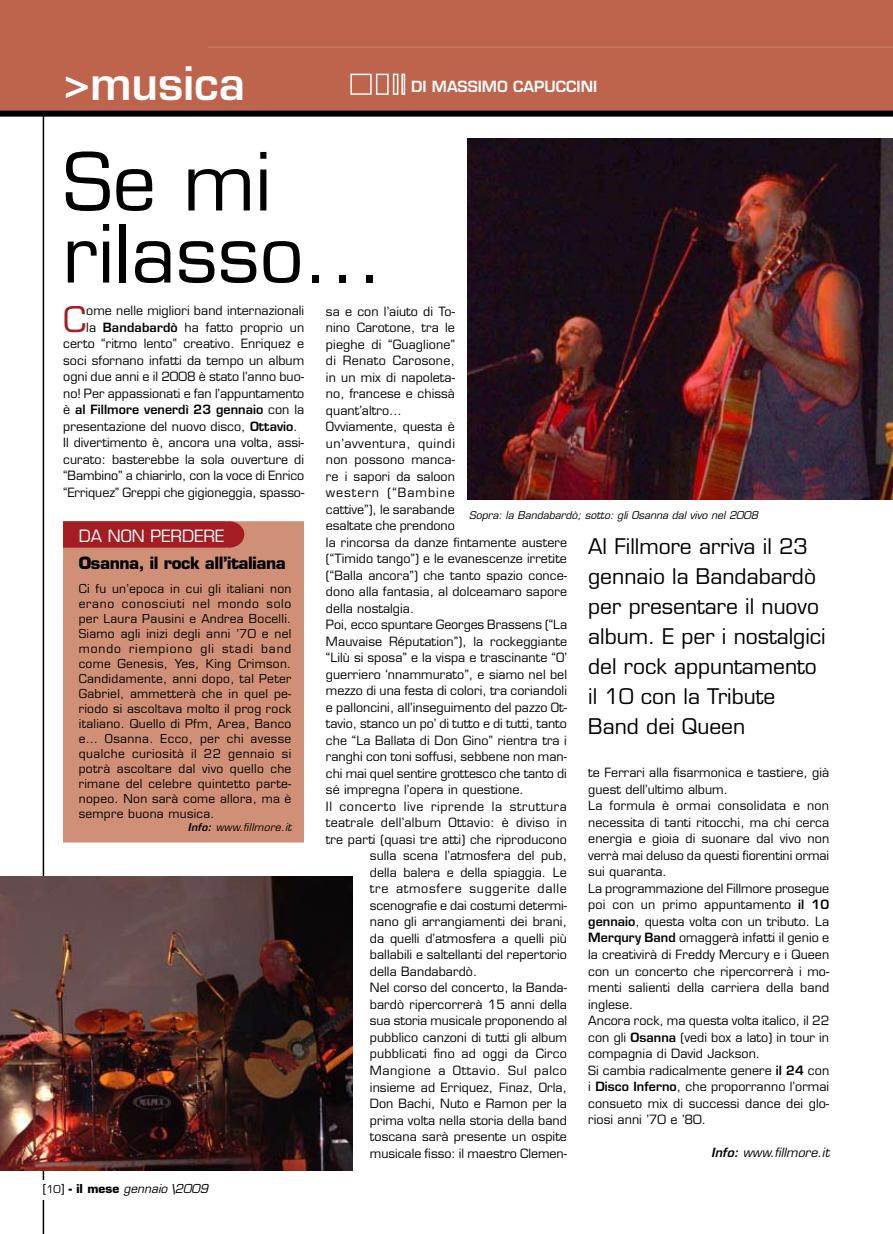
<style>
.page{position:relative;width:893px;height:1234px;background:#fff}
.page>*{position:absolute;margin:0;border:0;box-sizing:border-box;transform-origin:0 0}
.t1{font:78px/72px "Eurostile";color:#000}
.t2{font:600 45px "Eurostile";color:#fff}
.t3{font:34.5px "Eurostile";color:#a41d23}
.t4{font:21px/30px "Eurostile";color:#000}
.t5{font:700 16.5px "Eurostile";letter-spacing:-.025em;color:#000}
.t6{font:16.5px "Eurostile";color:#fff}
.t7{font:600 15px "Eurostile";color:#fff}
.t8{font:12.45px/16.5px "Eurostile";letter-spacing:.005em;color:#000}
.t9{font:12.45px "Eurostile";letter-spacing:.045em;color:#000}
.t10{font:12.45px "Eurostile";letter-spacing:.025em;color:#000}
.t11{font:600 12.45px "Eurostile";letter-spacing:.005em;color:#000}
.t12{font:12.45px "Eurostile";letter-spacing:.055em;color:#000}
.t13{font:12.45px "Eurostile";letter-spacing:.04em;color:#000}
.t14{font:italic 12.45px "Eurostile";letter-spacing:.005em;color:#000}
.t15{font:12.45px "Eurostile";letter-spacing:.08em;color:#000}
.t16{font:12px/15px "Eurostile";letter-spacing:.025em;color:#000;text-align:justify}
.t17{font:italic 12px "Eurostile";color:#000}
.t18{font:italic 10.5px "Eurostile";color:#000}
.t19{font:italic 10.5px "Eurostile";letter-spacing:.025em;color:#000}
.s1{font-weight:600}
.s2{font-weight:400}
.s3{font-style:normal}
.s4{font-style:normal;font-size:10.5px}
.s5{font-weight:700;font-style:normal}
</style>
<div class="page">
<div style="left:0;top:0;width:893px;height:111px;background:#be644c"></div>
<hr style="left:43px;top:116px;width:1px;height:1117px;background:#000">
<svg style="left:42px;top:1179px;width:3px;height:20px"></svg>
<div style="left:0;top:111px;width:893px;height:6px;background:#000"></div>
<div style="left:393px;top:74px;width:5px;height:21px;border:2px solid #fff"></div>
<div style="left:376px;top:74px;width:13px;height:21px;border:2px solid #fff"></div>
<div style="left:350px;top:74px;width:22px;height:21px;border:2px solid #fff"></div>
<div style="left:401px;top:74px;width:4px;height:21px;border:2px solid #fff"></div>
<hr style="left:208px;top:46px;width:685px;height:2px;background:#c77a60">
<div style="left:63px;top:521px;width:241px;height:321px;background:#d09078"></div>
<div style="left:63px;top:521px;width:162px;height:26px;background:#a41d23"></div>
<div style="left:217px;top:524px;width:24px;height:20px;background:#a41d23;border-radius:50%"></div>
<div style="left:214px;top:521px;width:30px;height:26px;border:6px solid #a41d23;border-radius:50%"></div>
<img style="left:468px;top:139px;width:425px;height:361px">
<img style="left:0;top:876px;width:353px;height:293px">
<h2 class="t2" style="left:64px;top:55px;width:183px">&gt;musica</h2>
<h1 class="t1" style="left:63px;top:146px;width:323px">Se mi rilasso...</h1>
<p class="t7" style="left:411px;top:77px;width:47px">Di Massim</p>
<p class="t7" style="left:497px;top:77px;width:87px">o capuccini</p>
<h3 class="t3" style="left:63px;top:298px;width:24px">C</h3>
<p class="t8" style="left:86px;top:302px;width:219px">ome nelle migliori band internazionali</p>
<p class="t8" style="left:86px;top:319px;width:219px">la <span class="s1">Bandabardò</span> ha fatto proprio un</p>
<p class="t8" style="left:63px;top:335px;width:242px">certo “ritmo lento” creativo. Enriquez e</p>
<p class="t8" style="left:63px;top:352px;width:242px">soci sfornano infatti da tempo un album</p>
<p class="t8" style="left:63px;top:368px;width:242px">ogni due anni e il 2008 è stato l’anno buo-</p>
<p class="t8" style="left:63px;top:385px;width:243px">no! Per appassionati e fan l’appuntamento</p>
<p class="t11" style="left:63px;top:402px;width:242px"><span class="s2">è</span> al Fillmore venerdì 23 gennaio <span class="s2">con la</span></p>
<p class="t8" style="left:63px;top:418px;width:236px">presentazione del nuovo disco, <span class="s1">Ottavio</span>.</p>
<p class="t8" style="left:63px;top:434px;width:242px">Il divertimento è, ancora una volta, assi-</p>
<p class="t8" style="left:63px;top:451px;width:242px">curato: basterebbe la sola ouverture di</p>
<p class="t8" style="left:63px;top:467px;width:242px">“Bambino” a chiarirlo, con la voce di Enrico</p>
<p class="t8" style="left:63px;top:484px;width:243px">“Erriquez” Greppi che gigioneggia, spasso-</p>
<h3 class="t6" style="left:79px;top:526px;width:147px">DA NON PERDERE</h3>
<h3 class="t5" style="left:79px;top:552px;width:209px">Osanna, il rock all’italiana</h3>
<p class="t16" style="left:79px;top:580px;width:214px">Ci fu un’epoca in cui gli italiani non erano conosciuti nel mondo solo per Laura Pausini e Andrea Bocelli.<br>Siamo agli inizi degli anni ’70 e nel mondo riempiono gli stadi band come Genesis, Yes, King Crimson.<br>Candidamente, anni dopo, tal Peter Gabriel, ammetterà che in quel pe&shy;riodo si ascoltava molto il prog rock italiano. Quello di Pfm, Area, Banco e… Osanna. Ecco, per chi avesse qualche curiosità il 22 gennaio si potrà ascoltare dal vivo quello che rimane del celebre quintetto parte&shy;nopeo. Non sarà come allora, ma è sempre buona musica.</p>
<p class="t19" style="left:188px;top:820px;width:105px"><span class="s1">Info:</span> www.fillmore.it</p>
<p class="t17" style="left:43px;top:1180px;width:167px"><span class="s3">[</span><span class="s4">10</span><span class="s3">]</span> <span class="s5">- il mese</span> gennaio \2009</p>
<p class="t8" style="left:326px;top:303px;width:131px">sa e con l’aiuto di To-</p>
<p class="t8" style="left:326px;top:319px;width:131px">nino Carotone, tra le</p>
<p class="t8" style="left:326px;top:336px;width:131px">pieghe di “Guaglione”</p>
<p class="t8" style="left:326px;top:352px;width:131px">di Renato Carosone,</p>
<p class="t8" style="left:326px;top:369px;width:131px">in un mix di napoleta-</p>
<p class="t8" style="left:326px;top:385px;width:131px">no, francese e chissà</p>
<p class="t8" style="left:326px;top:402px;width:77px">quant’altro…</p>
<p class="t8" style="left:326px;top:418px;width:131px">Ovviamente, questa è</p>
<p class="t9" style="left:326px;top:435px;width:131px">un’avventura, quindi</p>
<p class="t8" style="left:326px;top:451px;width:131px">non possono manca-</p>
<p class="t8" style="left:326px;top:468px;width:131px">re i sapori da saloon</p>
<p class="t15" style="left:326px;top:485px;width:131px">western (“Bambine</p>
<p class="t8" style="left:326px;top:501px;width:130px">cattive”), le sarabande</p>
<p class="t8" style="left:326px;top:517px;width:130px">esaltate che prendono</p>
<p class="t8" style="left:326px;top:534px;width:243px">la rincorsa da danze fintamente austere</p>
<p class="t8" style="left:326px;top:550px;width:243px">(“Timido tango”) e le evanescenze irretite</p>
<p class="t8" style="left:326px;top:567px;width:243px">(“Balla ancora”) che tanto spazio conce-</p>
<p class="t8" style="left:326px;top:583px;width:243px">dono alla fantasia, al dolceamaro sapore</p>
<p class="t8" style="left:326px;top:600px;width:90px">della nostalgia.</p>
<p class="t8" style="left:326px;top:616px;width:243px">Poi, ecco spuntare Georges Brassens (“La</p>
<p class="t8" style="left:326px;top:633px;width:243px">Mauvaise Réputation”), la rockeggiante</p>
<p class="t8" style="left:326px;top:649px;width:243px">“Lilù si sposa” e la vispa e trascinante “O’</p>
<p class="t8" style="left:326px;top:666px;width:243px">guerriero ‘nnammurato”, e siamo nel bel</p>
<p class="t8" style="left:326px;top:682px;width:243px">mezzo di una festa di colori, tra coriandoli</p>
<p class="t8" style="left:326px;top:699px;width:243px">e palloncini, all’inseguimento del pazzo Ot-</p>
<p class="t8" style="left:326px;top:715px;width:242px">tavio, stanco un po’ di tutto e di tutti, tanto</p>
<p class="t8" style="left:326px;top:732px;width:243px">che “La Ballata di Don Gino” rientra tra i</p>
<p class="t8" style="left:326px;top:748px;width:242px">ranghi con toni soffusi, sebbene non man-</p>
<p class="t8" style="left:326px;top:765px;width:242px">chi mai quel sentire grottesco che tanto di</p>
<p class="t8" style="left:326px;top:781px;width:199px">sé impregna l’opera in questione.</p>
<p class="t9" style="left:326px;top:798px;width:243px">Il concerto live riprende la struttura</p>
<p class="t10" style="left:326px;top:815px;width:242px">teatrale dell’album Ottavio: è diviso in</p>
<p class="t8" style="left:326px;top:831px;width:243px">tre parti (quasi tre atti) che riproducono</p>
<p class="t8" style="left:370px;top:847px;width:199px">sulla scena l’atmosfera del pub,</p>
<p class="t8" style="left:370px;top:864px;width:198px">della balera e della spiaggia. Le</p>
<p class="t12" style="left:370px;top:881px;width:198px">tre atmosfere suggerite dalle</p>
<p class="t8" style="left:370px;top:897px;width:198px">scenografie e dai costumi determi-</p>
<p class="t8" style="left:370px;top:913px;width:199px">nano gli arrangiamenti dei brani,</p>
<p class="t8" style="left:370px;top:930px;width:199px">da quelli d’atmosfera a quelli più</p>
<p class="t8" style="left:370px;top:946px;width:199px">ballabili e saltellanti del repertorio</p>
<p class="t8" style="left:370px;top:963px;width:109px">della Bandabardò.</p>
<p class="t8" style="left:370px;top:979px;width:199px">Nel corso del concerto, la Banda-</p>
<p class="t8" style="left:370px;top:995px;width:199px">bardò ripercorrerà 15 anni della</p>
<p class="t8" style="left:370px;top:1012px;width:199px">sua storia musicale proponendo al</p>
<p class="t8" style="left:370px;top:1028px;width:199px">pubblico canzoni di tutti gli album</p>
<p class="t8" style="left:370px;top:1045px;width:199px">pubblicati fino ad oggi da Circo</p>
<p class="t13" style="left:370px;top:1062px;width:198px">Mangione a Ottavio. Sul palco</p>
<p class="t8" style="left:370px;top:1078px;width:199px">insieme ad Erriquez, Finaz, Orla,</p>
<p class="t8" style="left:370px;top:1094px;width:199px">Don Bachi, Nuto e Ramon per la</p>
<p class="t8" style="left:370px;top:1111px;width:199px">prima volta nella storia della band</p>
<p class="t8" style="left:370px;top:1127px;width:199px">toscana sarà presente un ospite</p>
<p class="t8" style="left:370px;top:1144px;width:199px">musicale fisso: il maestro Clemen-</p>
<p class="t18" style="left:469px;top:508px;width:290px">Sopra: la Bandabardò; sotto: gli Osanna dal vivo nel 2008</p>
<h3 class="t4" style="left:588px;top:531px;width:239px">Al Fillmore arriva il 23 gennaio la Bandabardò per presentare il nuovo album. E per i nostalgici del rock appuntamento il 10 con la Tribute<br>Band dei Queen</h3>
<p class="t8" style="left:588px;top:764px;width:243px">te Ferrari alla fisarmonica e tastiere, già guest dell’ultimo album.<br>La formula è ormai consolidata e non necessita di tanti ritocchi, ma chi cerca energia e gioia di suonare dal vivo non verrà mai deluso da questi fiorentini ormai sui quaranta.<br>La programmazione del Fillmore prosegue poi con un primo appuntamento <span class="s1">il 10 gennaio</span>, questa volta con un tributo. La <span class="s1">Merqury Band</span> omaggerà infatti il genio e la creativirà di Freddy Mercury e i Queen con un concerto che ripercorrerà i mo&shy;menti salienti della carriera della band inglese.<br>Ancora rock, ma questa volta italico, il 22 con gli <span class="s1">Osanna</span> (vedi box a lato) in tour in compagnia di David Jackson.<br>Si cambia radicalmente genere <span class="s1">il 24</span> con i <span class="s1">Disco Inferno</span>, che proporranno l’ormai consueto mix di successi dance dei glo&shy;riosi anni ’70 e ’80.</p>
<p class="t14" style="left:711px;top:1144px;width:119px"><span class="s1">Info:</span> www.fillmore.it</p>
</div>
